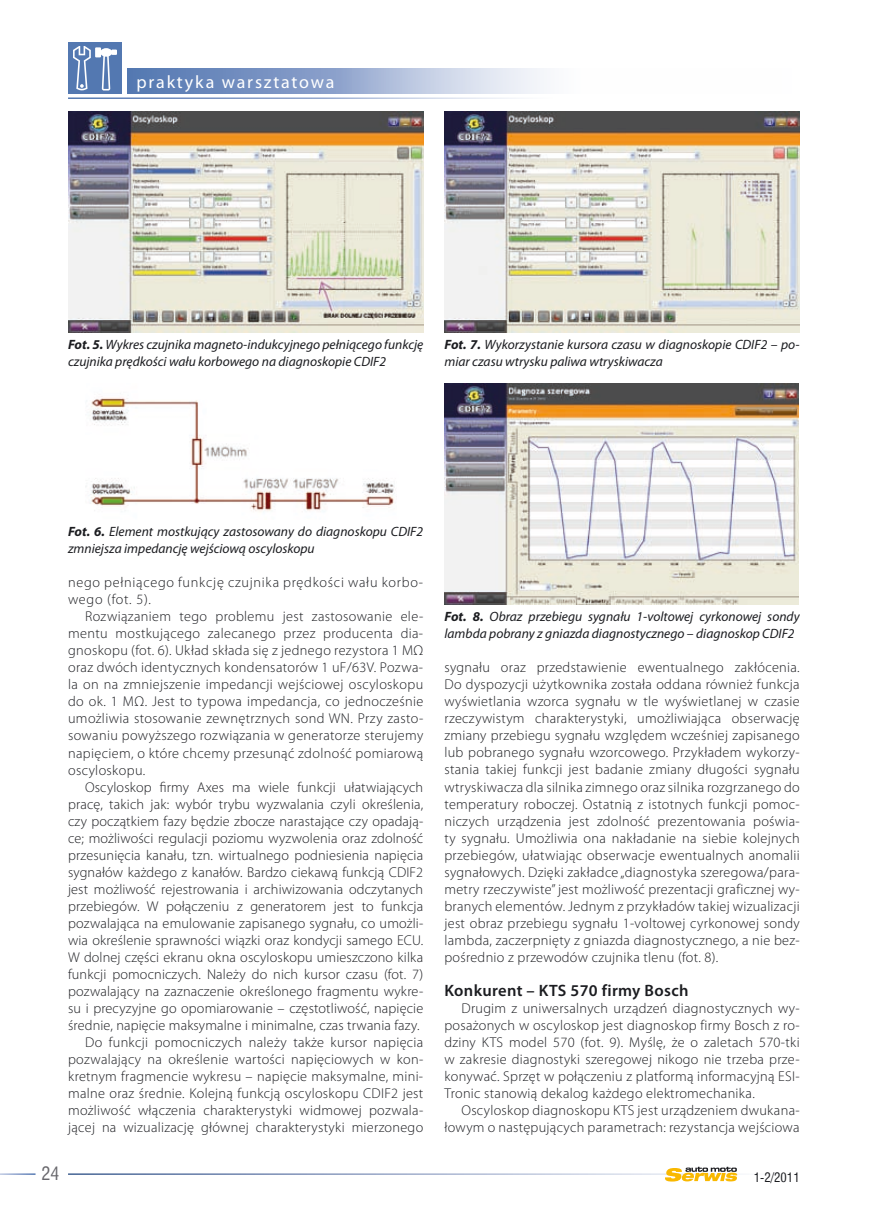
<style>
.page{position:relative;width:872px;height:1212px;background:#fff}
.page>*{position:absolute;margin:0;border:0;box-sizing:border-box;transform-origin:0 0}
.t1{font:18px "Myriad Pro";letter-spacing:.1em;color:#fff}
.t2{font:18px "Swis 721 Cn EU";color:#68676c}
.t3{font:600 16.5px "Myriad Pro";letter-spacing:.02em;color:#1b1c20}
.t4{font:300 14.25px/17px "Myriad Pro";letter-spacing:.01em;color:#1b1c20;text-align:justify}
.t5{font:300 14.25px/17px "Myriad Pro";letter-spacing:.05em;color:#1b1c20}
.t6{font:italic 13.5px/17px "Myriad Pro";color:#1b1c20}
.t7{font:12.75px "Swis 721 Cn EU";color:#1b1c20}
.s1{font-weight:700}
</style>
<div class="page">
<svg style="left:664px;top:1167px;width:73px;height:14px"></svg>
<div style="left:68px;top:43px;width:54px;height:51px;background:#5378b1"></div>
<svg style="left:73px;top:46px;width:44px;height:45px"></svg>
<svg style="left:128px;top:68px;width:416px;height:26px;background:#9baed2"></svg>
<img style="left:68px;top:111px;width:355px;height:221px">
<img style="left:444px;top:111px;width:355px;height:221px">
<img style="left:444px;top:383px;width:354px;height:221px">
<img style="left:85px;top:396px;width:310px;height:116px">
<p class="t1" style="left:137px;top:71px;width:199px">praktyka warsztatowa</p>
<p class="t6" style="left:68px;top:336px;width:357px"><span class="s1">Fot. 5.</span> Wykres czujnika magneto-indukcyjnego pełniącego funkcję czujnika prędkości wału korbowego na diagnoskopie CDIF2</p>
<p class="t6" style="left:444px;top:336px;width:357px"><span class="s1">Fot. 7.</span> Wykorzystanie kursora czasu w diagnoskopie CDIF2 – po&shy;miar czasu wtrysku paliwa wtryskiwacza</p>
<p class="t6" style="left:68px;top:523px;width:357px"><span class="s1">Fot. 6.</span> Element mostkujący zastosowany do diagnoskopu CDIF2 zmniejsza impedancję wejściową oscyloskopu</p>
<p class="t5" style="left:68px;top:574px;width:357px">nego pełniącego funkcję czujnika prędkości wału korbo&shy;wego (fot. 5).</p>
<p class="t4" style="left:68px;top:608px;width:357px;text-indent:17px">Rozwiązaniem tego problemu jest zastosowanie ele&shy;mentu mostkującego zalecanego przez producenta dia&shy;gnoskopu (fot. 6). Układ składa się z jednego rezystora 1 MΩ oraz dwóch identycznych kondensatorów 1 uF/63V. Pozwa&shy;la on na zmniejszenie impedancji wejściowej oscyloskopu do ok. 1 MΩ. Jest to typowa impedancja, co jednocześnie umożliwia stosowanie zewnętrznych sond WN. Przy zasto&shy;sowaniu powyższego rozwiązania w generatorze sterujemy napięciem, o które chcemy przesunąć zdolność pomiarową oscyloskopu.</p>
<p class="t4" style="left:68px;top:778px;width:357px;text-align:right">Oscyloskop firmy Axes ma wiele funkcji ułatwiających pracę, takich jak: wybór trybu wyzwalania czyli określenia, czy początkiem fazy będzie zbocze narastające czy opadają&shy;ce; możliwości regulacji poziomu wyzwolenia oraz zdolność przesunięcia kanału, tzn. wirtualnego podniesienia napięcia sygnałów każdego z kanałów. Bardzo ciekawą funkcją CDIF2 jest możliwość rejestrowania i archiwizowania odczytanych przebiegów. W połączeniu z generatorem jest to funkcja pozwalająca na emulowanie zapisanego sygnału, co umożli&shy;wia określenie sprawności wiązki oraz kondycji samego ECU.<br>W dolnej części ekranu okna oscyloskopu umieszczono kilka funkcji pomocniczych. Należy do nich kursor czasu (fot. 7) pozwalający na zaznaczenie określonego fragmentu wykre&shy;su i precyzyjne go opomiarowanie – częstotliwość, napięcie średnie, napięcie maksymalne i minimalne, czas trwania fazy.<br>Do funkcji pomocniczych należy także kursor napięcia pozwalający na określenie wartości napięciowych w kon&shy;kretnym fragmencie wykresu – napięcie maksymalne, mini&shy;malne oraz średnie. Kolejną funkcją oscyloskopu CDIF2 jest możliwość włączenia charakterystyki widmowej pozwala&shy;jącej na wizualizację głównej charakterystyki mierzonego</p>
<p class="t6" style="left:444px;top:608px;width:357px"><span class="s1">Fot. 8.</span> Obraz przebiegu sygnału 1-voltowej cyrkonowej sondy lambda pobrany z gniazda diagnostycznego – diagnoskop CDIF2</p>
<p class="t4" style="left:444px;top:659px;width:357px">sygnału oraz przedstawienie ewentualnego zakłócenia.<br>Do dyspozycji użytkownika została oddana również funkcja wyświetlania wzorca sygnału w tle wyświetlanej w czasie rzeczywistym charakterystyki, umożliwiająca obserwację zmiany przebiegu sygnału względem wcześniej zapisanego lub pobranego sygnału wzorcowego. Przykładem wykorzy&shy;stania takiej funkcji jest badanie zmiany długości sygnału wtryskiwacza dla silnika zimnego oraz silnika rozgrzanego do temperatury roboczej. Ostatnią z istotnych funkcji pomoc&shy;niczych urządzenia jest zdolność prezentowania poświa&shy;ty sygnału. Umożliwia ona nakładanie na siebie kolejnych przebiegów, ułatwiając obserwacje ewentualnych anomalii sygnałowych. Dzięki zakładce „diagnostyka szeregowa/para&shy;metry rzeczywiste” jest możliwość prezentacji graficznej wy&shy;branych elementów. Jednym z przykładów takiej wizualizacji jest obraz przebiegu sygnału 1-voltowej cyrkonowej sondy lambda, zaczerpnięty z gniazda diagnostycznego, a nie bez&shy;pośrednio z przewodów czujnika tlenu (fot. 8).</p>
<p class="t3" style="left:444px;top:979px;width:246px">Konkurent – KTS 570 firmy Bosch</p>
<p class="t4" style="left:444px;top:999px;width:357px;text-indent:17px">Drugim z uniwersalnych urządzeń diagnostycznych wy&shy;posażonych w oscyloskop jest diagnoskop firmy Bosch z ro&shy;dziny KTS model 570 (fot. 9). Myślę, że o zaletach 570-tki w zakresie diagnostyki szeregowej nikogo nie trzeba prze&shy;konywać. Sprzęt w połączeniu z platformą informacyjną ESI-Tronic stanowią dekalog każdego elektromechanika.</p>
<p class="t4" style="left:444px;top:1101px;width:357px;text-align:right">Oscyloskop diagnoskopu KTS jest urządzeniem dwukana&shy;łowym o następujących parametrach: rezystancja wejściowa</p>
<p class="t2" style="left:41px;top:1161px;width:19px">24</p>
<p class="t7" style="left:754px;top:1168px;width:47px">1-2/2011</p>
</div>
